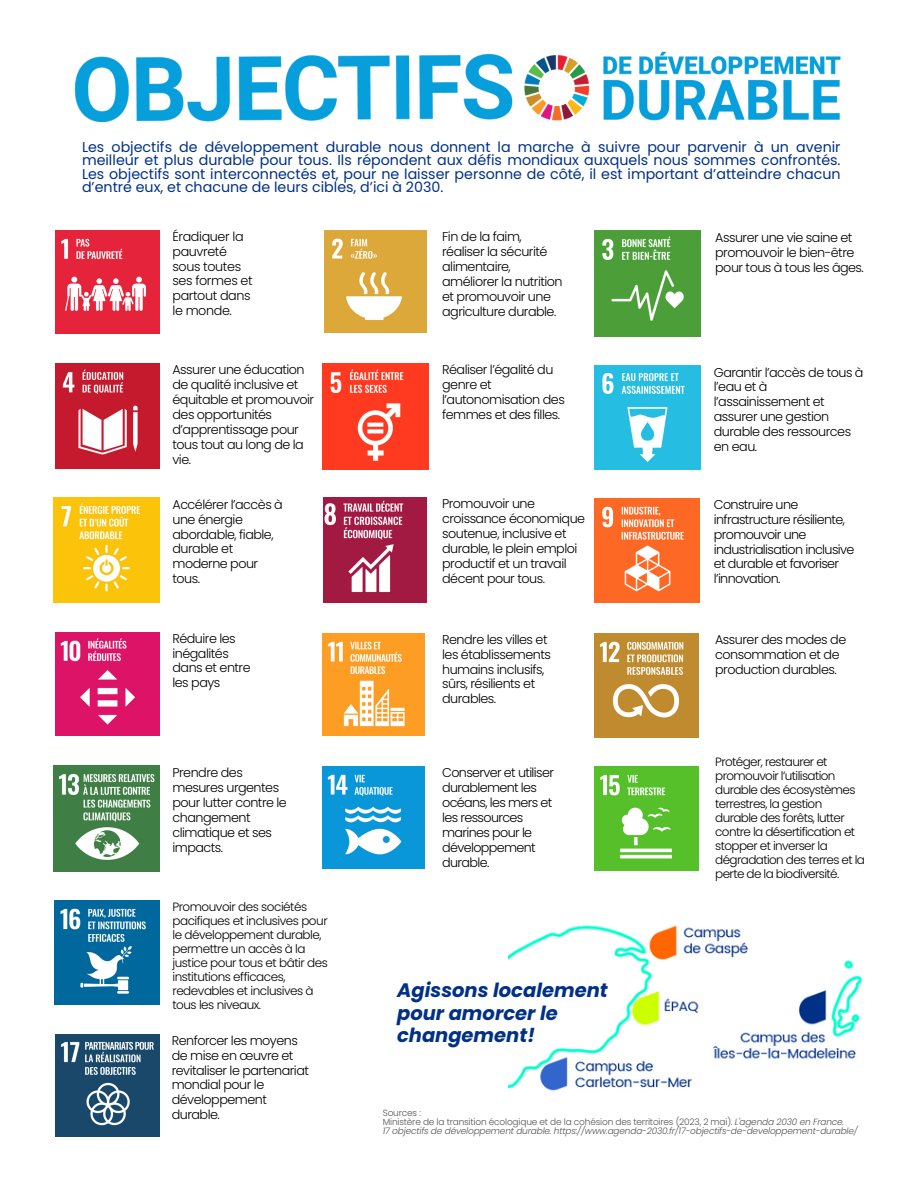
<style>
.page{position:relative;width:918px;height:1188px;background:#fff}
.page>*{position:absolute;margin:0;border:0;box-sizing:border-box;transform-origin:0 0}
.t1{font:italic 700 19.5px/22.5px "Poppins";color:#003087}
.t2{font:14.25px/13.5px "Poppins";color:#003087;text-align:justify}
.t3{font:300 12.75px/14.9px "Poppins";letter-spacing:-.04em;color:#000}
.t4{font:300 12px/14px "Poppins";letter-spacing:-.05em;color:#000}
.t5{font:300 9px "Poppins";letter-spacing:-.02em;color:#545454}
.t6{font:italic 300 9px "Poppins";letter-spacing:-.02em;color:#545454}
.s1{font-style:italic}
</style>
<div class="page">
<img style="left:74px;top:51px;width:767px;height:72px">
<img style="left:508px;top:925px;width:355px;height:166px">
<img style="left:322px;top:364px;width:106px;height:105px">
<img style="left:55px;top:363px;width:105px;height:105px">
<img style="left:595px;top:231px;width:105px;height:105px">
<img style="left:324px;top:230px;width:103px;height:103px">
<img style="left:56px;top:230px;width:103px;height:104px">
<img style="left:56px;top:632px;width:103px;height:104px">
<img style="left:595px;top:498px;width:104px;height:105px">
<img style="left:323px;top:498px;width:104px;height:104px">
<img style="left:54px;top:497px;width:106px;height:106px">
<img style="left:595px;top:366px;width:105px;height:103px">
<img style="left:594px;top:766px;width:105px;height:105px">
<img style="left:322px;top:766px;width:103px;height:103px">
<img style="left:54px;top:765px;width:106px;height:106px">
<img style="left:594px;top:633px;width:105px;height:105px">
<img style="left:322px;top:633px;width:103px;height:103px">
<img style="left:55px;top:900px;width:105px;height:105px">
<img style="left:55px;top:1034px;width:105px;height:103px">
<h3 class="t2" style="left:82px;top:140px;width:760px">Les objectifs de développement durable nous donnent la marche à suivre pour parvenir à un avenir meilleur et plus durable pour tous. Ils répondent aux défis mondiaux auxquels nous sommes confrontés.<br>Les objectifs sont interconnectés et, pour ne laisser personne de côté, il est important d’atteindre chacun d’entre eux, et chacune de leurs cibles, d’ici à 2030.</h3>
<p class="t3" style="left:172px;top:229px;width:82px">Éradiquer la pauvreté sous toutes ses formes et partout dans le monde.</p>
<p class="t3" style="left:442px;top:229px;width:122px">Fin de la faim, réaliser la sécurité alimentaire, améliorer la nutrition et promouvoir une agriculture durable.</p>
<p class="t3" style="left:715px;top:230px;width:150px">Assurer une vie saine et promouvoir le bien-être pour tous à tous les âges.</p>
<p class="t3" style="left:172px;top:362px;width:143px">Assurer une éducation de qualité inclusive et équitable et promouvoir des opportunités d’apprentissage pour tous tout au long de la vie.</p>
<h3 class="t3" style="left:442px;top:362px;width:124px">Réaliser l’égalité du genre et l’autonomisation des femmes et des filles.</h3>
<p class="t3" style="left:173px;top:497px;width:112px">Accélérer l’accès à une énergie abordable, fiable, durable et moderne pour tous.</p>
<h3 class="t3" style="left:442px;top:496px;width:145px">Promouvoir une croissance économique soutenue, inclusive et durable, le plein emploi productif et un travail décent pour tous.</h3>
<h3 class="t3" style="left:714px;top:365px;width:151px">Garantir l’accès de tous à l’eau et à l’assainissement et assurer une gestion durable des ressources en eau.</h3>
<p class="t3" style="left:714px;top:497px;width:142px">Construire une infrastructure résiliente, promouvoir une industrialisation inclusive et durable et favoriser l’innovation.</p>
<h3 class="t3" style="left:172px;top:631px;width:80px">Réduire les inégalités dans et entre les pays</h3>
<p class="t3" style="left:442px;top:632px;width:110px">Rendre les villes et les établissements humains inclusifs, sûrs, résilients et durables.</p>
<h3 class="t3" style="left:715px;top:632px;width:133px">Assurer des modes de consommation et de production durables.</h3>
<p class="t3" style="left:172px;top:765px;width:116px">Prendre des mesures urgentes pour lutter contre le changement climatique et ses impacts.</p>
<h3 class="t3" style="left:442px;top:765px;width:113px">Conserver et utiliser durablement les océans, les mers et les ressources marines pour le développement durable.</h3>
<h3 class="t4" style="left:715px;top:755px;width:151px">Protéger, restaurer et promouvoir l’utilisation durable des écosystèmes terrestres, la gestion durable des forêts, lutter contre la désertification et stopper et inverser la dégradation des terres et la perte de la biodiversité.</h3>
<h3 class="t4" style="left:172px;top:899px;width:157px">Promouvoir des sociétés pacifiques et inclusives pour le développement durable, permettre un accès à la justice pour tous et bâtir des institutions efficaces, redevables et inclusives à tous les niveaux.</h3>
<p class="t3" style="left:172px;top:1033px;width:139px">Renforcer les moyens de mise en œuvre et revitaliser le partenariat mondial pour le développement durable.</p>
<h1 class="t1" style="left:397px;top:979px;width:212px">Agissons localement pour amorcer le changement!</h1>
<p class="t5" style="left:383px;top:1106px;width:40px">Sources :</p>
<p class="t5" style="left:383px;top:1115px;width:463px">Ministère de la transition écologique et de la cohésion des territoires (2023, 2 mai). <span class="s1">L'agenda 2030 en France.</span></p>
<p class="t6" style="left:383px;top:1124px;width:477px">17 objectifs de développement durable. https://www.agenda-2030.fr/17-objectifs-de-developpement-durable/</p>
</div>
